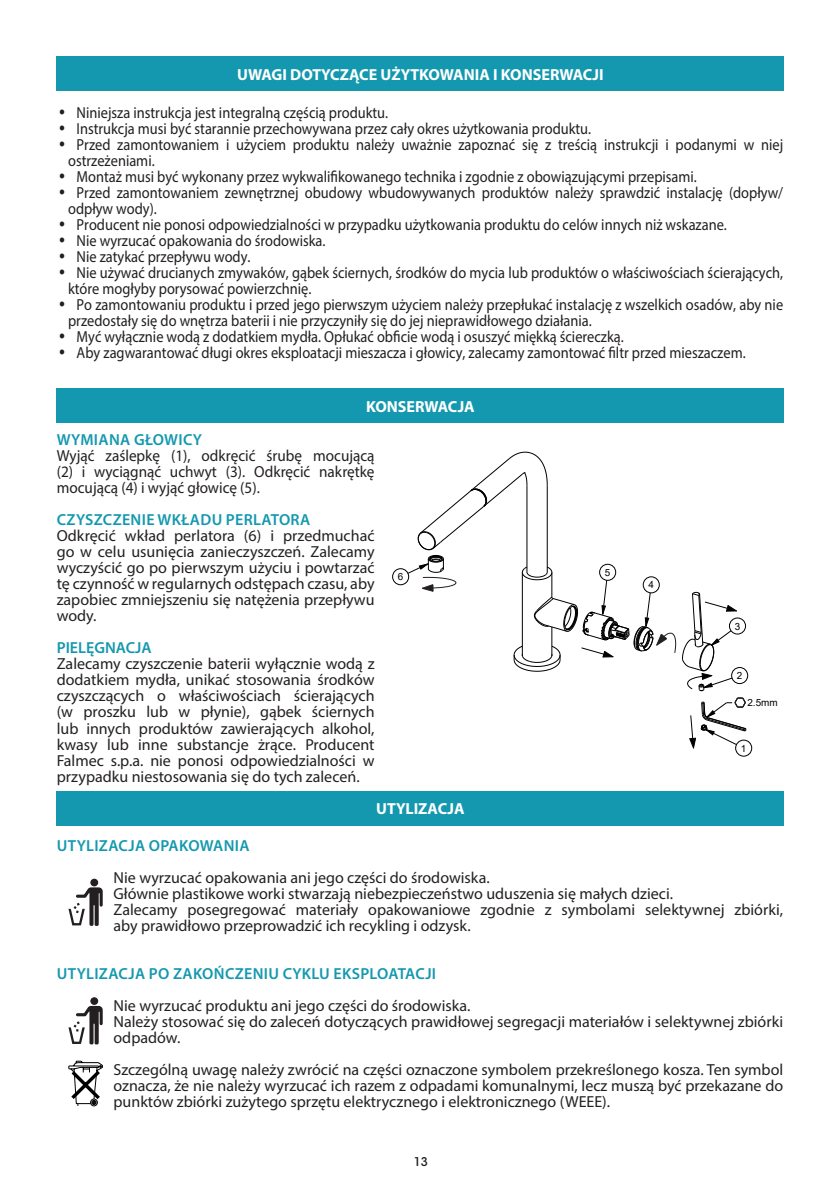
<style>
.page{position:relative;width:840px;height:1191px;background:#fff}
.page>*{position:absolute;margin:0;border:0;box-sizing:border-box;transform-origin:0 0}
.txt_fasi_piccole{font:16px/16px "Myriad Pro";color:#231f20;text-align:justify}
.txt_fasi_piccole-2{font:16px/16px "Myriad Pro";color:#231f20;scale:.9 1}
.txt_fasi_piccole-3{font:16px/16px "Myriad Pro";color:#231f20;text-align:justify;scale:.95 1}
.txt_fasi_piccole-4{font:600 16px "Myriad Pro";letter-spacing:.02em;color:#1498af}
.t1{font:700 16px "Myriad Pro";color:#fff}
.txt_fasi_piccole-5{font:600 16px "Myriad Pro";color:#1498af}
.t2{font:500 12px "ITC Avant Garde Std";color:#231f20}
.t3{font:9.8px "Arial";color:#000001}
.s1{font-family:"ITC Avant Garde Std";font-weight:700}
</style>
<div class="page">
<div style="left:57px;top:57px;width:726px;height:34px;background:#1498af"></div>
<div style="left:90px;top:878px;width:8px;height:8px;background:#231f20;border-radius:50%"></div>
<svg style="left:68px;top:887px;width:35px;height:38px"></svg>
<div style="left:90px;top:997px;width:8px;height:8px;background:#231f20;border-radius:50%"></div>
<svg style="left:68px;top:1006px;width:35px;height:38px"></svg>
<svg style="left:68px;top:1060px;width:35px;height:46px"></svg>
<div style="left:57px;top:388px;width:726px;height:34px;background:#1498af"></div>
<div style="left:57px;top:791px;width:726px;height:34px;background:#1498af"></div>
<div style="left:392px;top:568px;width:16px;height:17px;border:1px solid #000001;border-radius:50%"></div>
<div style="left:735px;top:740px;width:16px;height:16px;border:1px solid #000001;border-radius:50%"></div>
<div style="left:728px;top:618px;width:17px;height:16px;border:1px solid #000001;border-radius:50%"></div>
<div style="left:731px;top:667px;width:16px;height:17px;border:1px solid #000001;border-radius:50%"></div>
<svg style="left:682px;top:591px;width:54px;height:100px"></svg>
<svg style="left:689px;top:697px;width:57px;height:51px"></svg>
<svg style="left:407px;top:451px;width:268px;height:221px"></svg>
<p class="t1" style="left:237px;top:64px;width:368px">UWAGI DOTYCZĄCE UŻYTKOWANIA I KONSERWACJI</p>
<p class="txt_fasi_piccole-2" style="left:57px;top:104px;width:369px"><span class="s1">•</span> Niniejsza instrukcja jest integralną częścią produktu.</p>
<p class="txt_fasi_piccole-2" style="left:57px;top:120px;width:595px"><span class="s1">•</span> Instrukcja musi być starannie przechowywana przez cały okres użytkowania produktu.</p>
<p class="txt_fasi_piccole-2" style="left:68px;top:136px;width:795px;text-indent:-11px"><span class="s1">•</span> Przed zamontowaniem i użyciem produktu należy uważnie zapoznać się z treścią instrukcji i podanymi w niej ostrzeżeniami.</p>
<p class="txt_fasi_piccole-2" style="left:57px;top:168px;width:712px"><span class="s1">•</span> Montaż musi być wykonany przez wykwalifikowanego technika i zgodnie z obowiązującymi przepisami.</p>
<p class="txt_fasi_piccole-2" style="left:68px;top:184px;width:795px;text-indent:-11px"><span class="s1">•</span> Przed zamontowaniem zewnętrznej obudowy wbudowywanych produktów należy sprawdzić instalację (dopływ/ odpływ wody).</p>
<p class="txt_fasi_piccole-2" style="left:57px;top:216px;width:745px"><span class="s1">•</span> Producent nie ponosi odpowiedzialności w przypadku użytkowania produktu do celów innych niż wskazane.</p>
<p class="txt_fasi_piccole-2" style="left:57px;top:232px;width:300px"><span class="s1">•</span> Nie wyrzucać opakowania do środowiska.</p>
<p class="txt_fasi_piccole-2" style="left:57px;top:248px;width:217px"><span class="s1">•</span> Nie zatykać przepływu wody.</p>
<p class="txt_fasi_piccole-2" style="left:68px;top:264px;width:795px;text-indent:-11px"><span class="s1">•</span> Nie używać drucianych zmywaków, gąbek ściernych, środków do mycia lub produktów o właściwościach ścierających, które mogłyby porysować powierzchnię.</p>
<p class="txt_fasi_piccole-2" style="left:68px;top:296px;width:795px;text-indent:-11px"><span class="s1">•</span> Po zamontowaniu produktu i przed jego pierwszym użyciem należy przepłukać instalację z wszelkich osadów, aby nie przedostały się do wnętrza baterii i nie przyczyniły się do jej nieprawidłowego działania.</p>
<p class="txt_fasi_piccole-2" style="left:57px;top:328px;width:631px"><span class="s1">•</span> Myć wyłącznie wodą z dodatkiem mydła. Opłukać obficie wodą i osuszyć miękką ściereczką.</p>
<p class="txt_fasi_piccole-2" style="left:57px;top:344px;width:766px"><span class="s1">•</span> Aby zagwarantować długi okres eksploatacji mieszacza i głowicy, zalecamy zamontować filtr przed mieszaczem.</p>
<p class="t1" style="left:366px;top:396px;width:110px">KONSERWACJA</p>
<p class="txt_fasi_piccole-4" style="left:57px;top:430px;width:146px">WYMIANA GŁOWICY</p>
<p class="txt_fasi_piccole-3" style="left:57px;top:448px;width:336px">Wyjąć zaślepkę (1), odkręcić śrubę mocującą (2) i wyciągnąć uchwyt (3). Odkręcić nakrętkę mocującą (4) i wyjąć głowicę (5).</p>
<p class="txt_fasi_piccole-4" style="left:57px;top:510px;width:255px">CZYSZCZENIE WKŁADU PERLATORA</p>
<p class="txt_fasi_piccole" style="left:57px;top:528px;width:319px">Odkręcić wkład perlatora (6) i przedmuchać go w celu usunięcia zanieczyszczeń. Zalecamy wyczyścić go po pierwszym użyciu i powtarzać tę czynność w regularnych odstępach czasu, aby zapobiec zmniejszeniu się natężenia przepływu wody.</p>
<p class="txt_fasi_piccole-5" style="left:57px;top:638px;width:96px">PIELĘGNACJA</p>
<p class="txt_fasi_piccole" style="left:57px;top:656px;width:319px">Zalecamy czyszczenie baterii wyłącznie wodą z dodatkiem mydła, unikać stosowania środków czyszczących o właściwościach ścierających (w proszku lub w płynie), gąbek ściernych lub innych produktów zawierających alkohol, kwasy lub inne substancje żrące. Producent Falmec s.p.a. nie ponosi odpowiedzialności w przypadku niestosowania się do tych zaleceń.</p>
<p class="t1" style="left:376px;top:798px;width:90px">UTYLIZACJA</p>
<p class="t3" style="left:604px;top:565px;width:7px">5</p>
<p class="t3" style="left:397px;top:570px;width:7px">6</p>
<p class="t3" style="left:648px;top:578px;width:7px">4</p>
<p class="t3" style="left:734px;top:619px;width:7px">3</p>
<p class="t3" style="left:736px;top:669px;width:7px">2</p>
<p class="t3" style="left:747px;top:696px;width:32px">2.5mm</p>
<p class="t3" style="left:740px;top:741px;width:7px">1</p>
<p class="txt_fasi_piccole-4" style="left:57px;top:836px;width:194px">UTYLIZACJA OPAKOWANIA</p>
<p class="txt_fasi_piccole" style="left:113px;top:869px;width:377px">Nie wyrzucać opakowania ani jego części do środowiska.</p>
<p class="txt_fasi_piccole" style="left:113px;top:885px;width:560px">Głównie plastikowe worki stwarzają niebezpieczeństwo uduszenia się małych dzieci.</p>
<p class="txt_fasi_piccole" style="left:113px;top:901px;width:670px">Zalecamy posegregować materiały opakowaniowe zgodnie z symbolami selektywnej zbiórki, aby prawidłowo przeprowadzić ich recykling i odzysk.</p>
<p class="txt_fasi_piccole-4" style="left:57px;top:964px;width:380px">UTYLIZACJA PO ZAKOŃCZENIU CYKLU EKSPLOATACJI</p>
<p class="txt_fasi_piccole" style="left:113px;top:997px;width:358px">Nie wyrzucać produktu ani jego części do środowiska.</p>
<p class="txt_fasi_piccole" style="left:113px;top:1013px;width:670px">Należy stosować się do zaleceń dotyczących prawidłowej segregacji materiałów i selektywnej zbiórki odpadów.</p>
<p class="txt_fasi_piccole" style="left:113px;top:1061px;width:671px">Szczególną uwagę należy zwrócić na części oznaczone symbolem przekreślonego kosza. Ten symbol oznacza, że nie należy wyrzucać ich razem z odpadami komunalnymi, lecz muszą być przekazane do punktów zbiórki zużytego sprzętu elektrycznego i elektronicznego (WEEE).</p>
<p class="t2" style="left:413px;top:1154px;width:16px">13</p>
</div>
